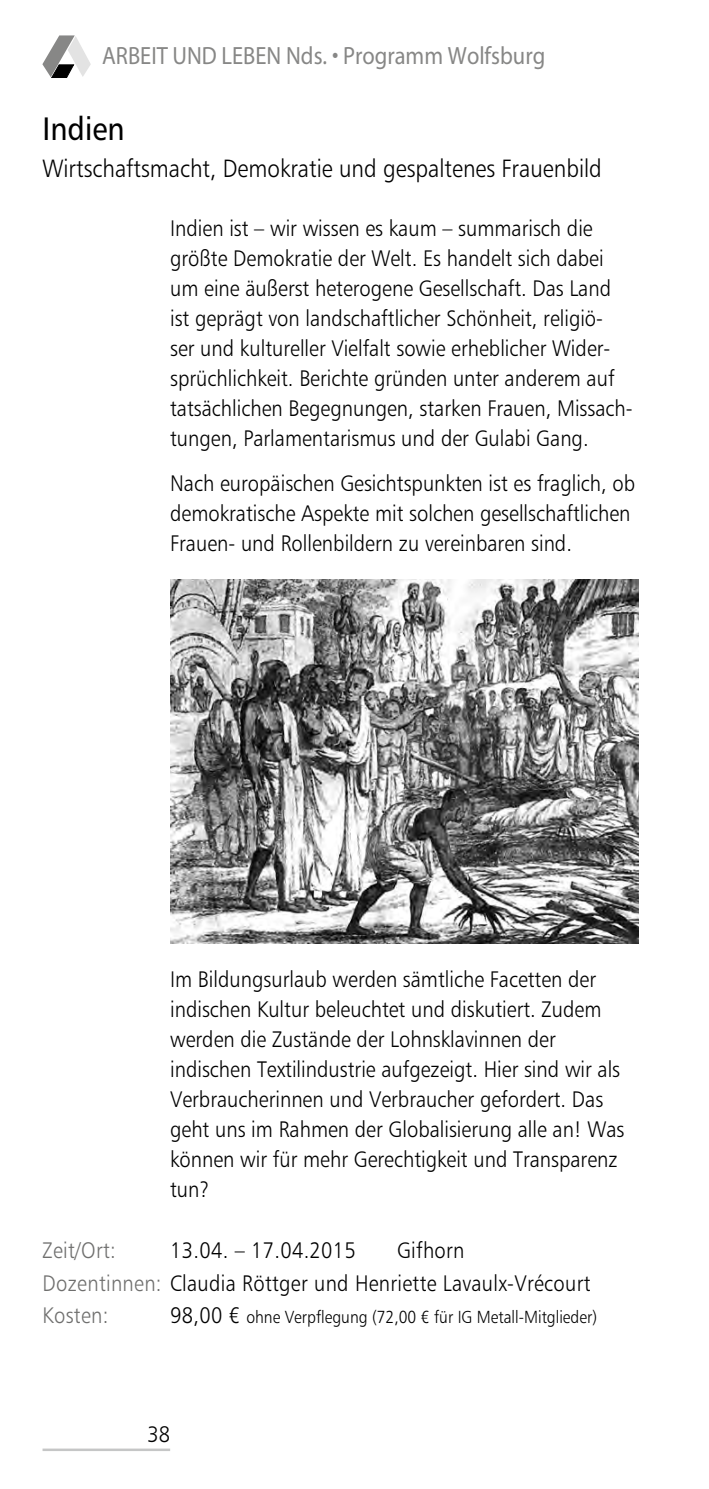
<style>
.page{position:relative;width:709px;height:1489px;background:#fff}
.page>*{position:absolute;margin:0;border:0;box-sizing:border-box;transform-origin:0 0}
.t1{font:32.5px "Humanist 777 BT Roman B";color:#000;scale:.9 1}
.t2{font:25px "Humanist 777 BT Light B";color:#000;scale:.9 1}
.t3{font:25px "Myriad";color:#878786;scale:.9 1}
.t4{font:22.5px/30px "Humanist 777 BT Light B";color:#000;scale:.9 1}
.t5{font:22.5px "Humanist 777 BT Light B";letter-spacing:.015em;color:#6f6f6e;scale:.9 1}
.t6{font:17.5px "Humanist 777 BT Light B";color:#000;scale:.9 1}
.s1{color:#6f6f6e}
.s2{font-size:22.5px}
</style>
<div class="page">
<hr style="left:43px;top:1448px;width:127px;height:2px;background:#c5c6c6">
<svg style="left:42px;top:35px;width:49px;height:43px"></svg>
<img style="left:170px;top:579px;width:468px;height:364px">
<p class="t3" style="left:102px;top:44px;width:494px">ARBEIT UND LEBEN Nds. • Programm Wolfsburg</p>
<h1 class="t1" style="left:43px;top:108px;width:93px">Indien</h1>
<p class="t2" style="left:43px;top:153px;width:623px">Wirtschaftsmacht, Demokratie und gespaltenes Frauenbild</p>
<p class="t4" style="left:170px;top:213px;width:515px">Indien ist – wir wissen es kaum – summarisch die größte Demokratie der Welt. Es handelt sich dabei um eine äußerst heterogene Gesellschaft. Das Land ist geprägt von landschaftlicher Schönheit, religiö&shy;ser und kultureller Vielfalt sowie erheblicher Wider&shy;sprüchlichkeit. Berichte gründen unter anderem auf tatsächlichen Begegnungen, starken Frauen, Missach&shy;tungen, Parlamentarismus und der Gulabi Gang.</p>
<p class="t4" style="left:170px;top:468px;width:518px">Nach europäischen Gesichtspunkten ist es fraglich, ob demokratische Aspekte mit solchen gesellschaftlichen<br>Frauen- und Rollenbildern zu vereinbaren sind.</p>
<p class="t4" style="left:170px;top:963px;width:506px">Im Bildungsurlaub werden sämtliche Facetten der indischen Kultur beleuchtet und diskutiert. Zudem werden die Zustände der Lohnsklavinnen der indischen Textilindustrie aufgezeigt. Hier sind wir als Verbraucherinnen und Verbraucher gefordert. Das geht uns im Rahmen der Globalisierung alle an! Was können wir für mehr Gerechtigkeit und Transparenz tun?</p>
<p class="t4" style="left:43px;top:1233px;width:610px;line-height:32.5px;text-indent:354px">Gifhorn<br><span class="s1">Dozentinnen:</span> Claudia Röttger und Henriette Lavaulx-Vrécourt<br><span class="s1">Kosten:</span></p>
<p class="t5" style="left:43px;top:1236px;width:83px">Zeit/Ort:</p>
<p class="t4" style="left:170px;top:1234px;width:208px">13.04. – 17.04.2015</p>
<p class="t6" style="left:170px;top:1306px;width:476px"><span class="s2">98,00 €</span> ohne Verpflegung (72,00 € für IG Metall-Mitglieder)</p>
<p class="t4" style="left:147px;top:1418px;width:27px">38</p>
</div>
